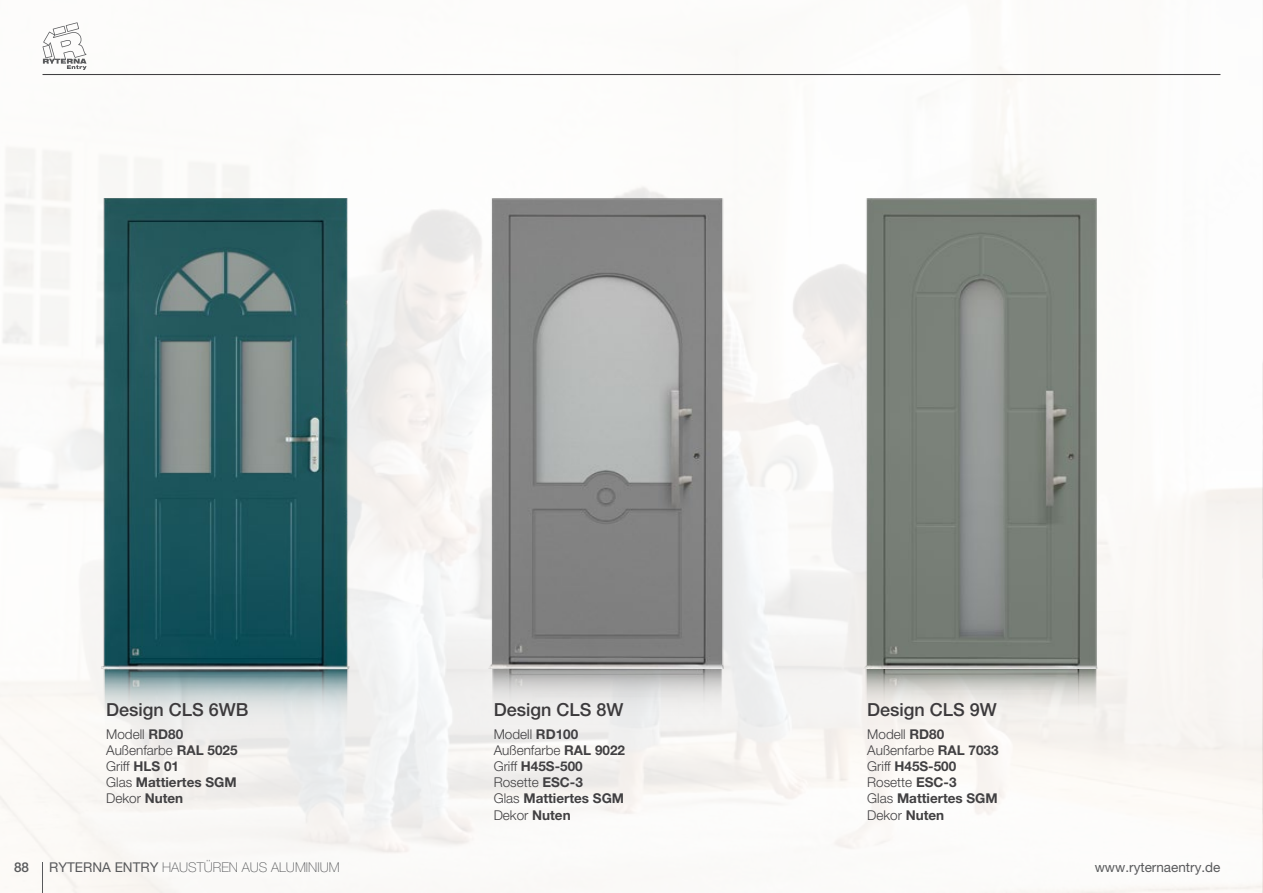
<style>
.page{position:relative;width:1263px;height:893px;background:#fff}
.page>*{position:absolute;margin:0;border:0;box-sizing:border-box;transform-origin:0 0}
.t1{font:500 18px "Helvetica Neue LT Pro";color:#3c3a3c}
.t2{font:700 13.5px/16.2px "Helvetica Neue LT Pro";color:#414042}
.t3{font:100 13.5px "Helvetica Neue LT Pro";color:#58595b}
.t4{font:13.5px "Helvetica Neue LT Pro";color:#58595b}
.t5{font:500 13.5px "Helvetica Neue LT Pro";color:#58595b}
.s1{font-weight:300}
.s2{font-weight:400}
</style>
<div class="page">
<img style="left:0;top:46px;width:1263px;height:847px">
<hr style="left:43px;top:863px;width:1px;height:30px;background:#58595b">
<svg style="left:43px;top:22px;width:44px;height:48px"></svg>
<hr style="left:43px;top:74px;width:1177px;height:1px;background:#414042">
<img style="left:97px;top:666px;width:273px;height:90px">
<img style="left:465px;top:665px;width:273px;height:83px">
<img style="left:844px;top:668px;width:273px;height:79px">
<img style="left:469px;top:198px;width:273px;height:470px">
<img style="left:841px;top:198px;width:269px;height:470px">
<img style="left:95px;top:198px;width:273px;height:470px">
<h1 class="t1" style="left:106px;top:699px;width:144px">Design CLS 6WB</h1>
<h1 class="t1" style="left:494px;top:699px;width:131px">Design CLS 8W</h1>
<h1 class="t1" style="left:867px;top:699px;width:131px">Design CLS 9W</h1>
<p class="t2" style="left:106px;top:725px;width:133px"><span class="s1">Modell</span> RD80<br><span class="s1">Außenfarbe</span> RAL 5025<br><span class="s1">Griff</span> HLS 01<br><span class="s1">Glas</span> Mattiertes SGM<br><span class="s1">Dekor</span> Nuten</p>
<p class="t2" style="left:494px;top:725px;width:133px"><span class="s1">Modell</span> RD100<br><span class="s1">Außenfarbe</span> RAL 9022<br><span class="s1">Griff</span> H45S-500<br><span class="s1">Rosette</span> ESC-3<br><span class="s1">Glas</span> Mattiertes SGM<br><span class="s1">Dekor</span> Nuten</p>
<p class="t2" style="left:867px;top:725px;width:133px"><span class="s1">Modell</span> RD80<br><span class="s1">Außenfarbe</span> RAL 7033<br><span class="s1">Griff</span> H45S-500<br><span class="s1">Rosette</span> ESC-3<br><span class="s1">Glas</span> Mattiertes SGM<br><span class="s1">Dekor</span> Nuten</p>
<p class="t5" style="left:14px;top:859px;width:17px">88</p>
<p class="t3" style="left:49px;top:860px;width:292px"><span class="s2">RYTERNA ENTRY</span> HAUSTÜREN AUS ALUMINIUM</p>
<p class="t4" style="left:1095px;top:859px;width:127px">www.ryternaentry.de</p>
</div>
